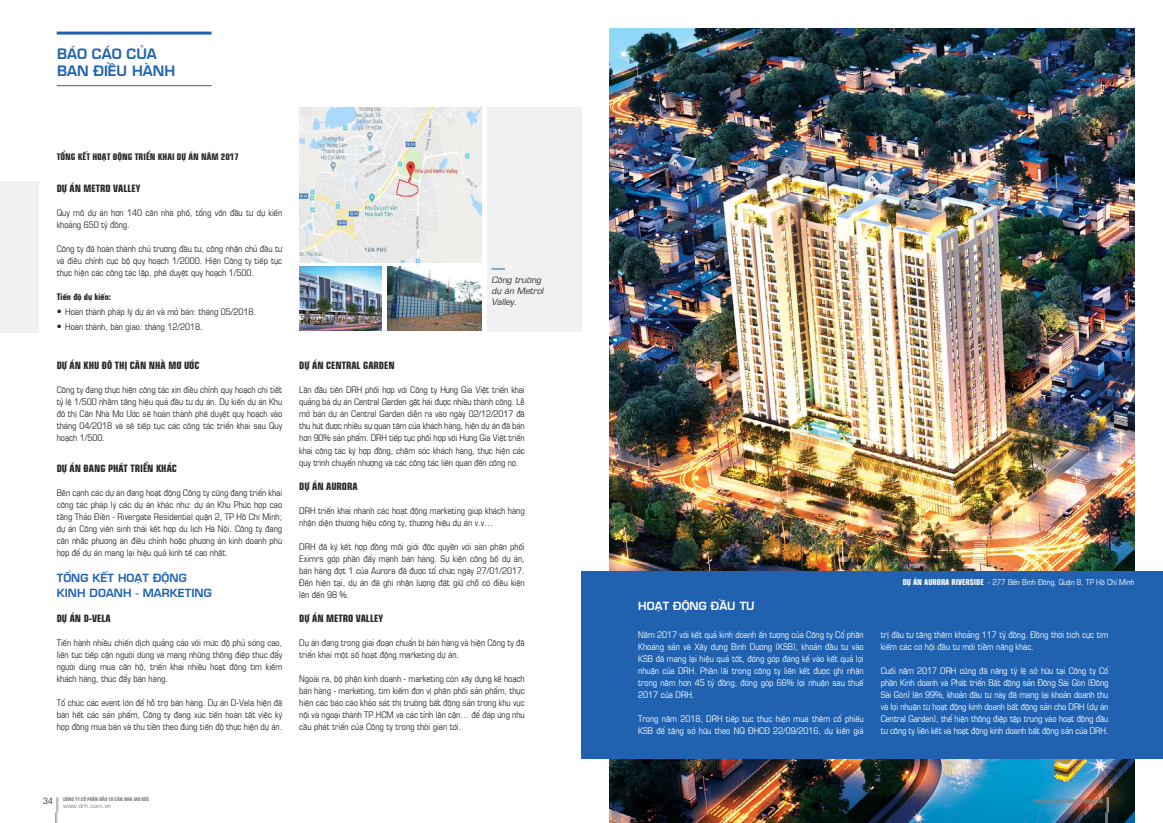
<style>
.page{position:relative;width:1163px;height:823px;background:#fff}
.page>*{position:absolute;margin:0;border:0;box-sizing:border-box;transform-origin:0 0}
.t1{font:14px/16.8px "SFU Eurostile Demi";color:#2062af}
.t2{font:11px/15px "SFU Eurostile Demi";letter-spacing:.01em;color:#2062af}
.t3{font:11px "SFU Eurostile Demi";letter-spacing:.01em;color:#fff}
.t4{font:700 condensed 10px "SFU Eurostile";color:#292829}
.t5{font:9px/12px "SFU Eurostile Condensed";color:#292829;text-align:justify}
.t6{font:9px/12px "SFU Eurostile Condensed";color:#fff;text-align:justify}
.t7{font:700 condensed 9px "SFU Eurostile";color:#292829}
.t8{font:italic 8.5px/11px "SFU Eurostile";color:#292829}
.t9{font:8.5px "SFU Eurostile Condensed";color:#292829}
.t10{font:8px "SFU Eurostile Condensed";color:#fff}
.t11{font:6px "SFU Eurostile";color:#808285}
.t12{font:700 condensed 5px "SFU Eurostile";color:#808285}
.s1{font-size:10px}
.s2{font-family:"SFU Eurostile";font-weight:700;font-stretch:condensed}
</style>
<div class="page">
<img style="left:609px;top:28px;width:525px;height:543px">
<img style="left:609px;top:758px;width:525px;height:64px">
<div style="left:581px;top:571px;width:581px;height:187px;background:#2062af"></div>
<img style="left:299px;top:107px;width:183px;height:155px">
<hr style="left:57px;top:32px;width:154px;height:3px;background:#2062af">
<hr style="left:57px;top:85px;width:154px;height:1px;background:#2062af">
<div style="left:486px;top:107px;width:95px;height:225px;background:#f1f1f2"></div>
<div style="left:0;top:181px;width:38px;height:151px;background:#f1f1f2"></div>
<img style="left:299px;top:267px;width:83px;height:63px">
<img style="left:387px;top:266px;width:95px;height:64px">
<svg style="left:491px;top:268px;width:14px;height:1px"></svg>
<svg style="left:55px;top:797px;width:4px;height:25px"></svg>
<svg style="left:1105px;top:796px;width:3px;height:26px"></svg>
<h1 class="t1" style="left:57px;top:44px;width:120px">BÁO CÁO CỦA<br>BAN ĐIỀU HÀNH</h1>
<p class="t7" style="left:57px;top:149px;width:184px">TỔNG KẾT HOẠT ĐỘNG TRIỂN KHAI DỰ ÁN NĂM 2017</p>
<p class="t4" style="left:57px;top:181px;width:85px">DỰ ÁN METRO VALLEY</p>
<p class="t5" style="left:57px;top:206px;width:227px">Quy mô dự án hơn 140 căn nhà phố, tổng vốn đầu tư dự kiến khoảng 650 tỷ đồng.</p>
<p class="t5" style="left:57px;top:242px;width:227px">Công ty đã hoàn thành chủ trương đầu tư, công nhận chủ đầu tư và điều chỉnh cục bộ quy hoạch 1/2000. Hiện Công ty tiếp tục thực hiện các công tác lập, phê duyệt quy hoạch 1/500.</p>
<p class="t7" style="left:57px;top:290px;width:56px">Tiến độ dự kiến:</p>
<p class="t5" style="left:57px;top:305px;width:201px"><span class="s1">•</span> Hoàn thành pháp lý dự án và mở bán: tháng 05/2018.</p>
<p class="t5" style="left:57px;top:320px;width:147px"><span class="s1">•</span> Hoàn thành, bàn giao: tháng 12/2018.</p>
<p class="t4" style="left:57px;top:358px;width:144px">DỰ ÁN KHU ĐÔ THỊ CĂN NHÀ MƠ ƯỚC</p>
<p class="t5" style="left:57px;top:383px;width:227px">Công ty đang thực hiện công tác xin điều chỉnh quy hoạch chi tiết tỷ lệ 1/500 nhằm tăng hiệu quả đầu tư dự án. Dự kiến dự án Khu đô thị Căn Nhà Mơ Ước sẽ hoàn thành phê duyệt quy hoạch vào tháng 04/2018 và sẽ tiếp tục các công tác triển khai sau Quy hoạch 1/500.</p>
<p class="t4" style="left:57px;top:460px;width:122px">DỰ ÁN ĐANG PHÁT TRIỂN KHÁC</p>
<p class="t5" style="left:57px;top:485px;width:227px">Bên cạnh các dự án đang hoạt động Công ty cũng đang triển khai công tác pháp lý các dự án khác như: dự án Khu Phức hợp cao tầng Thảo Điền - Rivergate Residential quận 2, TP Hồ Chí Minh; dự án Công viên sinh thái kết hợp du lịch Hà Nội. Công ty đang cân nhắc phương án điều chỉnh hoặc phương án kinh doanh phù hợp để dự án mang lại hiệu quả kinh tế cao nhất.</p>
<p class="t2" style="left:57px;top:569px;width:156px">TỔNG KẾT HOẠT ĐỘNG<br>KINH DOANH - MARKETING</p>
<p class="t4" style="left:57px;top:610px;width:55px">DỰ ÁN D-VELA</p>
<p class="t5" style="left:57px;top:635px;width:227px">Tiến hành nhiều chiến dịch quảng cáo với mức độ phủ sóng cao, liên tục tiếp cận người dùng và mang những thông điệp thúc đẩy người dùng mua căn hộ, triển khai nhiều hoạt động tìm kiếm khách hàng, thúc đẩy bán hàng.</p>
<p class="t5" style="left:57px;top:695px;width:227px">Tổ chức các event lớn để hỗ trợ bán hàng. Dự án D-Vela hiện đã bán hết các sản phẩm, Công ty đang xúc tiến hoàn tất việc ký hợp đồng mua bán và thu tiền theo đúng tiến độ thực hiện dự án.</p>
<p class="t8" style="left:491px;top:273px;width:53px">Công trường dự án Metrol<br>Valley.</p>
<p class="t4" style="left:299px;top:358px;width:97px">DỰ ÁN CENTRAL GARDEN</p>
<p class="t5" style="left:299px;top:383px;width:227px">Lần đầu tiên DRH phối hợp với Công ty Hưng Gia Việt triển khai quảng bá dự án Central Garden gặt hái được nhiều thành công. Lễ mở bán dự án Central Garden diễn ra vào ngày 02/12/2017 đã thu hút được nhiều sự quan tâm của khách hàng, hiện dự án đã bán hơn 90% sản phẩm. DRH tiếp tục phối hợp với Hưng Gia Việt triển khai công tác ký hợp đồng, chăm sóc khách hàng, thực hiện các quy trình chuyển nhượng và các công tác liên quan đến công nợ.</p>
<p class="t4" style="left:299px;top:478px;width:60px">DỰ ÁN AURORA</p>
<p class="t5" style="left:299px;top:503px;width:227px">DRH triển khai nhanh các hoạt động marketing giúp khách hàng nhận diện thương hiệu công ty, thương hiệu dự án v.v…</p>
<p class="t5" style="left:299px;top:539px;width:227px">DRH đã ký kết hợp đồng môi giới độc quyền với sàn phân phối Eximrs góp phần đẩy mạnh bán hàng. Sự kiện công bố dự án, bán hàng đợt 1 của Aurora đã được tổ chức ngày 27/01/2017.<br>Đến hiện tại, dự án đã ghi nhận lượng đặt giữ chỗ có điều kiện lên đến 98 %.</p>
<p class="t4" style="left:299px;top:610px;width:85px">DỰ ÁN METRO VALLEY</p>
<p class="t5" style="left:299px;top:635px;width:227px">Dự án đang trong giai đoạn chuẩn bị bán hàng và hiện Công ty đã triển khai một số hoạt động marketing dự án.</p>
<p class="t5" style="left:299px;top:671px;width:227px">Ngoài ra, bộ phận kinh doanh - marketing còn xây dựng kế hoạch bán hàng - marketing, tìm kiếm đơn vị phân phối sản phẩm, thực hiện các báo cáo khảo sát thị trường bất động sản trong khu vực nội và ngoại thành TP.HCM và các tỉnh lân cận… để đáp ứng nhu cầu phát triển của Công ty trong thời gian tới.</p>
<p class="t9" style="left:43px;top:794px;width:11px">34</p>
<p class="t12" style="left:63px;top:794px;width:88px">CÔNG TY CỔ PHẦN ĐẦU TƯ CĂN NHÀ MƠ ƯỚC</p>
<p class="t11" style="left:63px;top:800px;width:49px">www.drh.com.vn</p>
<p class="t3" style="left:638px;top:597px;width:118px">HOẠT ĐỘNG ĐẦU TƯ</p>
<p class="t6" style="left:638px;top:627px;width:227px">Năm 2017 với kết quả kinh doanh ấn tượng của Công ty Cổ phần Khoáng sản và Xây dựng Bình Dương (KSB), khoản đầu tư vào KSB đã mang lại hiệu quả tốt, đóng góp đáng kể vào kết quả lợi nhuận của DRH. Phần lãi trong công ty liên kết được ghi nhận trong năm hơn 45 tỷ đồng, đóng góp 66% lợi nhuận sau thuế 2017 của DRH.</p>
<p class="t6" style="left:638px;top:711px;width:227px">Trong năm 2018, DRH tiếp tục thực hiện mua thêm cổ phiếu<br>KSB để tăng sở hữu theo NQ ĐHCĐ 22/09/2016, dự kiến giá</p>
<p class="t10" style="left:902px;top:575px;width:233px"><span class="s2">DỰ ÁN AURORA RIVERSIDE</span> - 277 Bến Bình Đông, Quận 8, TP Hồ Chí Minh</p>
<p class="t6" style="left:880px;top:627px;width:229px">trị đầu tư tăng thêm khoảng 117 tỷ đồng. Đồng thời tích cực tìm kiếm các cơ hội đầu tư mới tiềm năng khác.</p>
<p class="t6" style="left:880px;top:663px;width:229px">Cuối năm 2017 DRH cũng đã nâng tỷ lệ sở hữu tại Công ty Cổ phần Kinh doanh và Phát triển Bất động sản Đông Sài Gòn (Đông Sài Gòn) lên 99%, khoản đầu tư này đã mang lại khoản doanh thu và lợi nhuận từ hoạt động kinh doanh bất động sản cho DRH (dự án Central Garden), thể hiện thông điệp tập trung vào hoạt động đầu tư công ty liên kết và hoạt động kinh doanh bất động sản của DRH.</p>
<p class="t12" style="left:1033px;top:796px;width:71px">TÌNH HÌNH HOẠT ĐỘNG TRONG NĂM</p>
</div>
